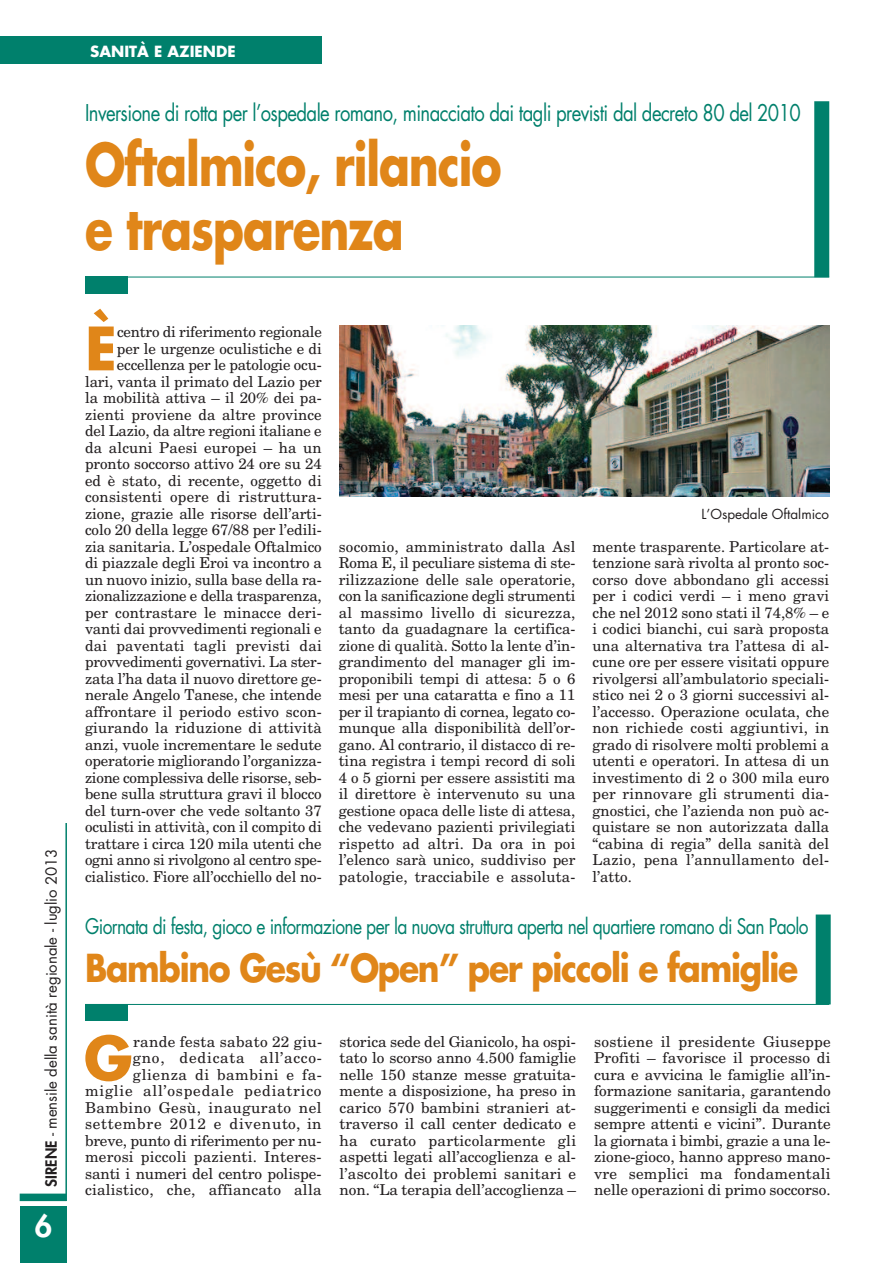
<style>
.page{position:relative;width:893px;height:1263px;background:#fff}
.page>*{position:absolute;margin:0;border:0;box-sizing:border-box;transform-origin:0 0}
.t1{font:700 58.2px "Futura";color:#e08619}
.t2{font:700 57px/64.5px "Futura";letter-spacing:-.025em;color:#e08619;scale:.8 1}
.t3{font:700 37.5px "Futura";letter-spacing:-.04em;color:#e08619;scale:.88 1}
.t4{font:800 30px "Futura";color:#fff}
.t5{font:22.5px "Futura";letter-spacing:-.03em;color:#00806c;scale:.82 1}
.t6{font:21px "Futura";letter-spacing:-.035em;color:#00806c;scale:.83 1}
.t7{font:15px/16.5px "New Century Schlbk";letter-spacing:-.005em;color:#231f20;text-align:justify}
.t8{font:15px/16.5px "New Century Schlbk";letter-spacing:.02em;color:#231f20;text-align:right}
.t9{font:15px "Futura";letter-spacing:-.005em;color:#231f20}
.t10{font:700 15px "Futura";color:#fff}
.t11{font:13.5px "Futura";color:#231f20}
.s1{font-weight:800}
</style>
<div class="page">
<div style="left:20px;top:1193px;width:46px;height:8px;background:#00806c"></div>
<hr style="left:65px;top:823px;width:2px;height:378px;background:#00806c">
<div style="left:20px;top:1207px;width:47px;height:56px;background:#00806c"></div>
<div style="left:0;top:37px;width:322px;height:27px;background:#00806c"></div>
<div style="left:85px;top:277px;width:43px;height:17px;background:#00806c"></div>
<hr style="left:85px;top:277px;width:744px;height:1px;background:#00806c">
<div style="left:814px;top:101px;width:15px;height:176px;background:#00806c"></div>
<div style="left:85px;top:1004px;width:43px;height:17px;background:#00806c"></div>
<hr style="left:85px;top:1004px;width:744px;height:1px;background:#00806c">
<div style="left:816px;top:914px;width:15px;height:90px;background:#00806c"></div>
<img style="left:339px;top:326px;width:490px;height:171px">
<p class="t9" style="left:44px;top:1186px;width:339px;rotate:-90deg"><span class="s1">SIRENE</span> - mensile della sanità regionale - luglio 2013</p>
<h3 class="t4" style="left:35px;top:1211px;width:19px">6</h3>
<p class="t10" style="left:90px;top:44px;width:147px">SANITÀ E AZIENDE</p>
<h3 class="t5" style="left:85px;top:103px;width:874px">Inversione di rotta per l’ospedale romano, minacciato dai tagli previsti dal decreto 80 del 2010</h3>
<h2 class="t2" style="left:85px;top:137px;width:522px">Oftalmico, rilancio e trasparenza</h2>
<h1 class="t1" style="left:85px;top:322px;width:33px">È</h1>
<p class="t7" style="left:85px;top:324px;width:238px;text-align:right">centro di riferimento regionale<br>per le urgenze oculistiche e di eccellenza per le patologie ocu-<br>lari, vanta il primato del Lazio per la mobilità attiva – il 20% dei pa&shy;zienti proviene da altre province del Lazio, da altre regioni italiane e da alcuni Paesi europei – ha un pronto soccorso attivo 24 ore su 24 ed è stato, di recente, oggetto di consistenti opere di ristruttura&shy;zione, grazie alle risorse dell’arti&shy;colo 20 della legge 67/88 per l’edili&shy;zia sanitaria. L’ospedale Oftalmico di piazzale degli Eroi va incontro a un nuovo inizio, sulla base della ra&shy;zionalizzazione e della trasparenza, per contrastare le minacce deri&shy;vanti dai provvedimenti regionali e dai paventati tagli previsti dai provvedimenti governativi. La ster&shy;zata l’ha data il nuovo direttore ge&shy;nerale Angelo Tanese, che intende affrontare il periodo estivo scon&shy;giurando la riduzione di attività anzi, vuole incrementare le sedute operatorie migliorando l’organizza&shy;zione complessiva delle risorse, seb&shy;bene sulla struttura gravi il blocco del turn-over che vede soltanto 37 oculisti in attività, con il compito di trattare i circa 120 mila utenti che ogni anno si rivolgono al centro spe&shy;cialistico. Fiore all’occhiello del no-</p>
<p class="t11" style="left:701px;top:508px;width:129px">L’Ospedale Oftalmico</p>
<p class="t7" style="left:339px;top:538px;width:238px">socomio, amministrato dalla Asl Roma E, il peculiare sistema di ste&shy;rilizzazione delle sale operatorie, con la sanificazione degli strumenti al massimo livello di sicurezza, tanto da guadagnare la certifica&shy;zione di qualità. Sotto la lente d’in&shy;grandimento del manager gli im&shy;proponibili tempi di attesa: 5 o 6 mesi per una cataratta e fino a 11 per il trapianto di cornea, legato co&shy;munque alla disponibilità dell’or&shy;gano. Al contrario, il distacco di re&shy;tina registra i tempi record di soli 4 o 5 giorni per essere assistiti ma il direttore è intervenuto su una gestione opaca delle liste di attesa, che vedevano pazienti privilegiati rispetto ad altri. Da ora in poi l’elenco sarà unico, suddiviso per patologie, tracciabile e assoluta-</p>
<p class="t7" style="left:592px;top:538px;width:238px">mente trasparente. Particolare at&shy;tenzione sarà rivolta al pronto soc&shy;corso dove abbondano gli accessi per i codici verdi – i meno gravi che nel 2012 sono stati il 74,8% – e i codici bianchi, cui sarà proposta una alternativa tra l’attesa di al&shy;cune ore per essere visitati oppure rivolgersi all’ambulatorio speciali&shy;stico nei 2 o 3 giorni successivi al&shy;l’accesso. Operazione oculata, che non richiede costi aggiuntivi, in grado di risolvere molti problemi a utenti e operatori. In attesa di un investimento di 2 o 300 mila euro per rinnovare gli strumenti dia&shy;gnostici, che l’azienda non può ac&shy;quistare se non autorizzata dalla “cabina di regia” della sanità del Lazio, pena l’annullamento del&shy;l’atto.</p>
<h3 class="t6" style="left:85px;top:916px;width:873px">Giornata di festa, gioco e informazione per la nuova struttura aperta nel quartiere romano di San Paolo</h3>
<h3 class="t3" style="left:85px;top:950px;width:812px">Bambino Gesù “Open” per piccoli e famiglie</h3>
<h1 class="t1" style="left:84px;top:1031px;width:50px">G</h1>
<p class="t8" style="left:85px;top:1033px;width:239px">rande festa sabato 22 giu-<br>gno, dedicata all’acco&shy;glienza di bambini e fa&shy;miglie all’ospedale pediatrico<br>Bambino Gesù, inaugurato nel settembre 2012 e divenuto, in breve, punto di riferimento per nu&shy;merosi piccoli pazienti. Interes&shy;santi i numeri del centro polispe&shy;cialistico, che, affiancato alla</p>
<p class="t7" style="left:340px;top:1033px;width:238px">storica sede del Gianicolo, ha ospi&shy;tato lo scorso anno 4.500 famiglie nelle 150 stanze messe gratuita&shy;mente a disposizione, ha preso in carico 570 bambini stranieri at&shy;traverso il call center dedicato e ha curato particolarmente gli aspetti legati all’accoglienza e al&shy;l’ascolto dei problemi sanitari e non. “La terapia dell’accoglienza –</p>
<p class="t7" style="left:594px;top:1033px;width:238px">sostiene il presidente Giuseppe Profiti – favorisce il processo di cura e avvicina le famiglie all’in&shy;formazione sanitaria, garantendo suggerimenti e consigli da medici sempre attenti e vicini”. Durante la giornata i bimbi, grazie a una le&shy;zione-gioco, hanno appreso mano&shy;vre semplici ma fondamentali nelle operazioni di primo soccorso.</p>
</div>
